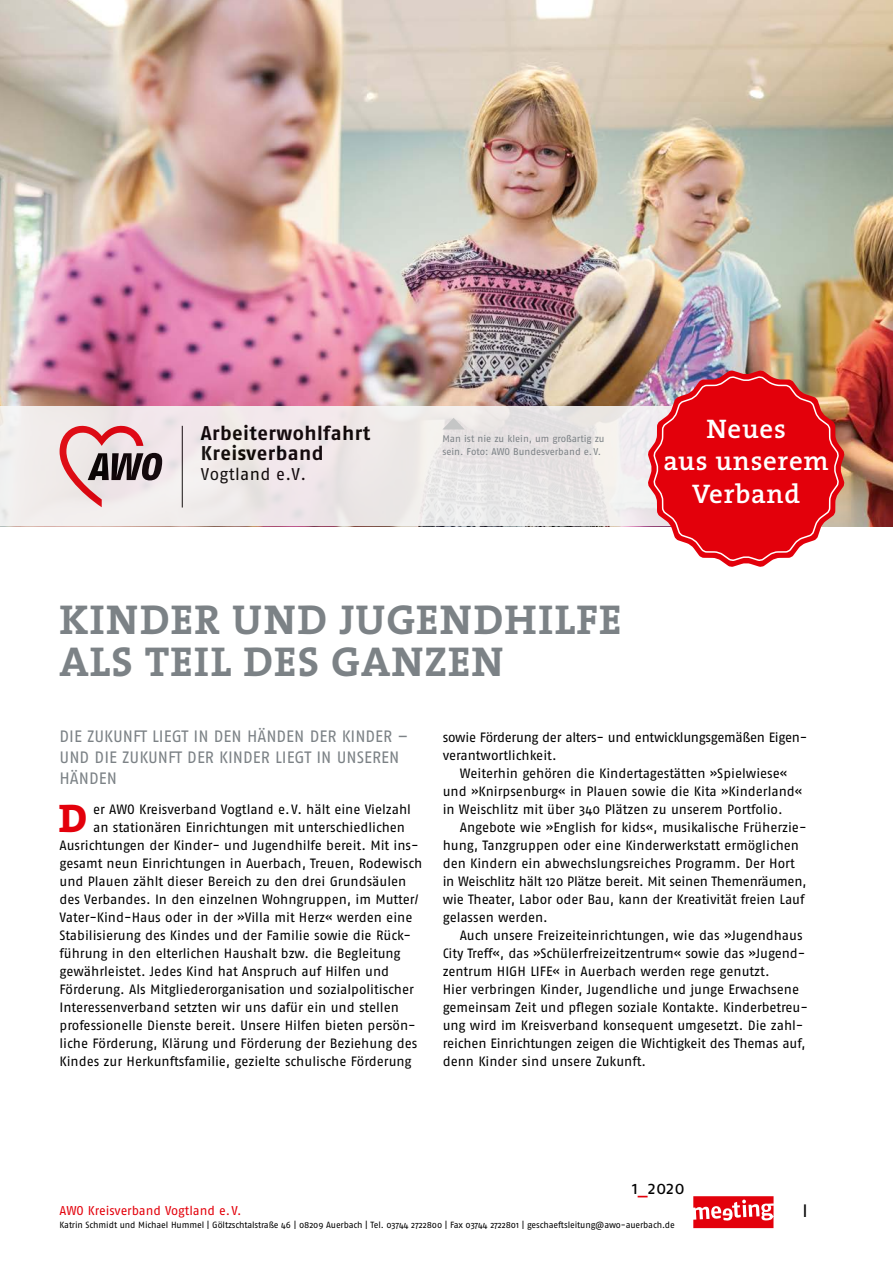
<style>
.page{position:relative;width:893px;height:1263px;background:#fff}
.page>*{position:absolute;margin:0;border:0;box-sizing:border-box;transform-origin:0 0}
.t1{font:700 42px/42px "The Serif";letter-spacing:.025em;color:#7c8286}
.t2{font:800 40.2px "The Serif";color:#e3000b}
.t3{font:600 27px/32.4px "The Serif";letter-spacing:.025em;color:#fff;text-align:center}
.t4{font:19.8px/20.2px "Fago No Bold Tf";letter-spacing:.02em;color:#000}
.t5{font:18px "Fago No";color:#000}
.t6{font:16.95px "Fago No Regular Tf";letter-spacing:.02em;color:#000}
.t7{font:16.5px/21px "Fago No";color:#7c8286}
.t8{font:13.5px/18px "Fago No";letter-spacing:-.005em;color:#000}
.t9{font:13.5px/18px "Fago No";letter-spacing:-.025em;color:#000}
.t10{font:12.75px "Fago No";letter-spacing:-.005em;color:#e3000b}
.t11{font:9.75px/13.5px "Fago No";letter-spacing:-.005em;color:#7c8286}
.t12{font:9px "Fago No";letter-spacing:-.015em;color:#000}
.s1{color:#e3000b}
</style>
<div class="page">
<svg style="left:693px;top:1196px;width:81px;height:32px"></svg>
<img style="left:0;top:0;width:893px;height:526px">
<div style="left:0;top:407px;width:795px;height:119px;background:linear-gradient(to bottom,#eee7e8,#ece9e9)"></div>
<svg style="left:60px;top:425px;width:102px;height:82px;background:#caa6a9"></svg>
<hr style="left:182px;top:426px;width:1px;height:81px;background:#000">
<svg style="left:442px;top:418px;width:22px;height:11px"></svg>
<svg style="left:648px;top:370px;width:196px;height:197px;background:#e1363c"></svg>
<h3 class="t4" style="left:201px;top:422px;width:171px">Arbeiterwohlfahrt<br>Kreisverband</h3>
<p class="t6" style="left:201px;top:465px;width:107px">Vogtland e.V.</p>
<p class="t11" style="left:442px;top:432px;width:164px">Man ist nie zu klein, um großartig zu sein. Foto: AWO Bundesverband e.V.</p>
<h1 class="t1" style="left:60px;top:598px;width:564px">KINDER UND JUGENDHILFE<br>ALS TEIL DES GANZEN</h1>
<h3 class="t3" style="left:664px;top:412px;width:167px">Neues<br>aus unserem<br>Verband</h3>
<p class="t7" style="left:60px;top:726px;width:350px">DIE ZUKUNFT LIEGT IN DEN HÄNDEN DER KINDER –<br>UND DIE ZUKUNFT DER KINDER LIEGT IN UNSEREN<br>HÄNDEN</p>
<h2 class="t2" style="left:59px;top:785px;width:30px">D</h2>
<p class="t8" style="left:93px;top:800px;width:319px">er AWO Kreisverband Vogtland e.V. hält eine Vielzahl</p>
<p class="t8" style="left:93px;top:818px;width:313px">an stationären Einrichtungen mit unterschiedlichen</p>
<p class="t8" style="left:60px;top:836px;width:360px">Ausrichtungen der Kinder- und Jugendhilfe bereit. Mit ins-</p>
<p class="t8" style="left:60px;top:854px;width:364px">gesamt neun Einrichtungen in Auerbach, Treuen, Rodewisch</p>
<p class="t8" style="left:60px;top:872px;width:348px">und Plauen zählt dieser Bereich zu den drei Grundsäulen</p>
<p class="t8" style="left:60px;top:890px;width:361px">des Verbandes. In den einzelnen Wohngruppen, im Mutter/</p>
<p class="t8" style="left:60px;top:908px;width:354px">Vater-Kind-Haus oder in der »Villa mit Herz« werden eine</p>
<p class="t8" style="left:60px;top:926px;width:353px">Stabilisierung des Kindes und der Familie sowie die Rück-</p>
<p class="t8" style="left:60px;top:944px;width:343px">führung in den elterlichen Haushalt bzw. die Begleitung</p>
<p class="t8" style="left:60px;top:962px;width:331px">gewährleistet. Jedes Kind hat Anspruch auf Hilfen und</p>
<p class="t8" style="left:60px;top:980px;width:356px">Förderung. Als Mitgliederorganisation und sozialpolitischer</p>
<p class="t8" style="left:60px;top:998px;width:341px">Interessenverband setzten wir uns dafür ein und stellen</p>
<p class="t8" style="left:60px;top:1016px;width:355px">professionelle Dienste bereit. Unsere Hilfen bieten persön-</p>
<p class="t8" style="left:60px;top:1034px;width:359px">liche Förderung, Klärung und Förderung der Beziehung des</p>
<p class="t8" style="left:60px;top:1052px;width:354px">Kindes zur Herkunftsfamilie, gezielte schulische Förderung</p>
<p class="t9" style="left:443px;top:728px;width:366px">sowie Förderung der alters- und entwicklungsgemäßen Eigen&shy;verantwortlichkeit.</p>
<p class="t8" style="left:443px;top:764px;width:361px;text-indent:17px">Weiterhin gehören die Kindertagestätten »Spielwiese« und »Knirpsenburg« in Plauen sowie die Kita »Kinderland« in Weischlitz mit über 340 Plätzen zu unserem Portfolio.</p>
<p class="t8" style="left:443px;top:818px;width:365px;text-indent:17px">Angebote wie »English for kids«, musikalische Früherzie&shy;hung, Tanzgruppen oder eine Kinderwerkstatt ermöglichen den Kindern ein abwechslungsreiches Programm. Der Hort in Weischlitz hält 120 Plätze bereit. Mit seinen Themenräumen, wie Theater, Labor oder Bau, kann der Kreativität freien Lauf gelassen werden.</p>
<p class="t8" style="left:443px;top:926px;width:367px;text-indent:17px">Auch unsere Freizeiteinrichtungen, wie das »Jugendhaus City Treff«, das »Schülerfreizeitzentrum« sowie das »Jugend&shy;zentrum HIGH LIFE« in Auerbach werden rege genutzt.<br>Hier verbringen Kinder, Jugendliche und junge Erwachsene gemeinsam Zeit und pflegen soziale Kontakte. Kinderbetreu&shy;ung wird im Kreisverband konsequent umgesetzt. Die zahl&shy;reichen Einrichtungen zeigen die Wichtigkeit des Themas auf, denn Kinder sind unsere Zukunft.</p>
<h3 class="t5" style="left:632px;top:1178px;width:54px">1<span class="s1">_</span>2020</h3>
<p class="t10" style="left:60px;top:1203px;width:184px">AWO Kreisverband Vogtland e.V.</p>
<h3 class="t5" style="left:802px;top:1200px;width:7px">I</h3>
<p class="t12" style="left:60px;top:1220px;width:617px">Katrin Schmidt und Michael Hummel | Göltzschtalstraße 46 | 08209 Auerbach | Tel. 03744 2722800 | Fax 03744 2722801 | geschaeftsleitung@awo-auerbach.de</p>
</div>
